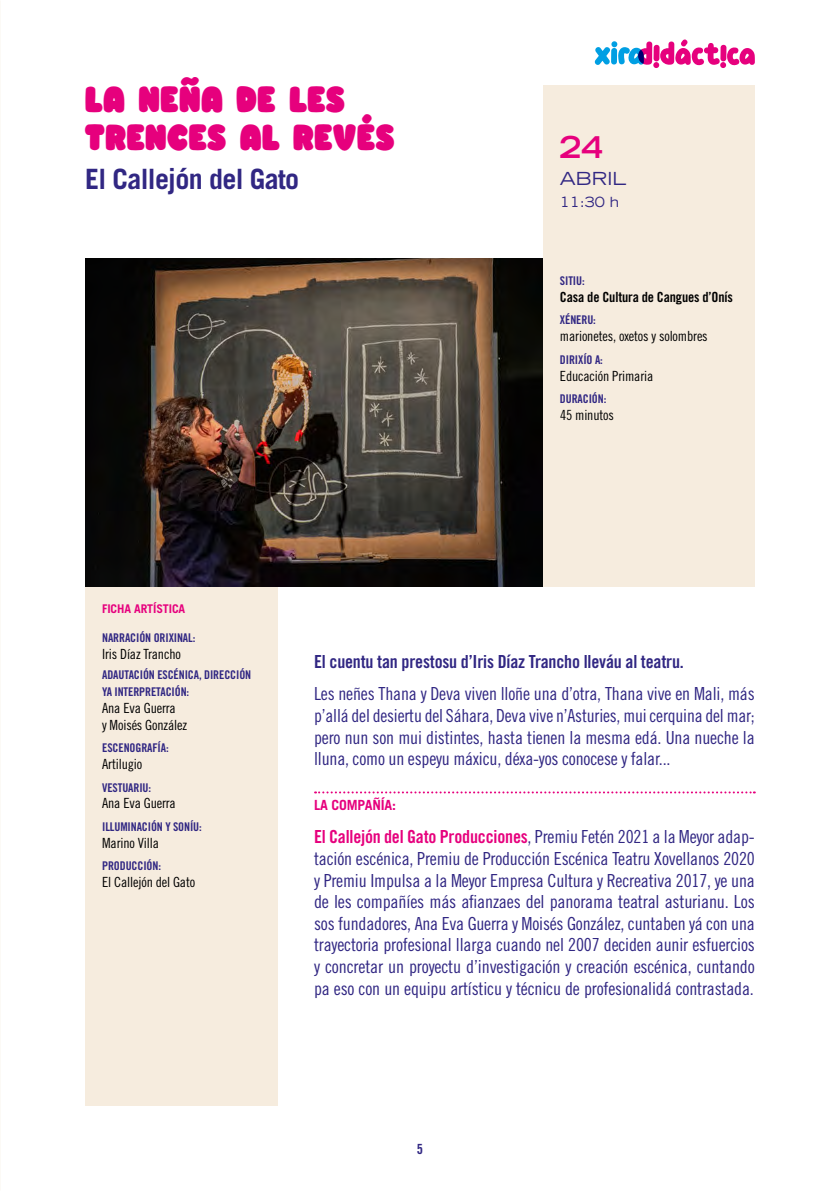
<style>
.page{position:relative;width:840px;height:1191px;background:#fff}
.page>*{position:absolute;margin:0;border:0;box-sizing:border-box;transform-origin:0 0}
.t1{font:900 36px/38px "Knicknack";letter-spacing:.02em;color:#e6007d}
.t2{font:700 expanded 30px "Trade Gothic LT Std";color:#e6007d}
.t3{font:700 28px "Trade Gothic LT Std";letter-spacing:-.025em;color:#312783}
.t4{font:18px/21.6px "Trade Gothic LT Std Cn 18";letter-spacing:-.01em;color:#312783;text-align:justify}
.t5{font:18px "Trade Gothic LT Std Bd Cn 20";letter-spacing:-.01em;color:#e6007d}
.t6{font:18px "Trade Gothic LT Std Bd Cn 20";letter-spacing:-.01em;color:#312783}
.t7{font:expanded 18px "Trade Gothic LT Std";letter-spacing:-.01em;color:#312783}
.t8{font:14px/16.8px "Trade Gothic LT Std Cn 18";letter-spacing:-.01em;color:#000}
.t9{font:14px "Trade Gothic LT Std Bd Cn 20";letter-spacing:-.01em;color:#000}
.t10{font:700 14px "Trade Gothic LT Std";letter-spacing:-.01em;color:#e6007d}
.t11{font:expanded 14px "Trade Gothic LT Std";color:#312783}
.t12{font:14px "Trade Gothic LT Std Bd Cn 20";color:#312783}
.t13{font:12px/16.8px "Trade Gothic LT Std Bd Cn 20";letter-spacing:-.01em;color:#312783}
.t14{font:700 12px "Trade Gothic LT Std";letter-spacing:-.01em;color:#e6007d}
.s1{font-family:"Trade Gothic LT Std Cn 18";color:#312783}
</style>
<div class="page">
<svg style="left:594px;top:39px;width:160px;height:29px"></svg>
<div style="left:85px;top:587px;width:193px;height:519px;background:#f6ecde"></div>
<img style="left:85px;top:258px;width:457px;height:329px">
<div style="left:542px;top:85px;width:212px;height:173px;background:#f6ecde"></div>
<div style="left:542px;top:258px;width:212px;height:329px;background:#f6ecde"></div>
<svg style="left:315px;top:791px;width:439px;height:2px"></svg>
<h1 class="t1" style="left:85px;top:79px;width:310px">LA NEÑA DE LES<br>TRENCES AL REVÉS</h1>
<h3 class="t3" style="left:85px;top:162px;width:215px">El Callejón del Gato</h3>
<p class="t14" style="left:102px;top:601px;width:85px">FICHA ARTÍSTICA</p>
<h2 class="t2" style="left:559px;top:127px;width:45px">24</h2>
<p class="t7" style="left:559px;top:166px;width:68px">ABRIL</p>
<p class="t11" style="left:559px;top:193px;width:61px">11:30 h</p>
<p class="t13" style="left:559px;top:272px;width:26px">SITIU:</p>
<p class="t9" style="left:559px;top:288px;width:174px">Casa de Cultura de Cangues d’Onís</p>
<p class="t13" style="left:559px;top:312px;width:37px">XÉNERU:</p>
<p class="t8" style="left:559px;top:328px;width:149px">marionetes, oxetos y solombres</p>
<p class="t13" style="left:559px;top:351px;width:44px">DIRIXÍO A:</p>
<p class="t8" style="left:559px;top:367px;width:95px">Educación Primaria</p>
<p class="t13" style="left:559px;top:390px;width:48px">DURACIÓN:</p>
<p class="t8" style="left:559px;top:406px;width:55px">45 minutos</p>
<p class="t13" style="left:102px;top:629px;width:95px">NARRACIÓN ORIXINAL:</p>
<p class="t8" style="left:102px;top:645px;width:80px">Iris Díaz Trancho</p>
<p class="t13" style="left:102px;top:666px;width:150px">ADAUTACIÓN ESCÉNICA, DIRECCIÓN<br>YA INTERPRETACIÓN:</p>
<p class="t8" style="left:102px;top:699px;width:86px">Ana Eva Guerra<br>y Moisés González</p>
<p class="t13" style="left:102px;top:739px;width:68px">ESCENOGRAFÍA:</p>
<p class="t8" style="left:102px;top:755px;width:42px">Artilugio</p>
<p class="t13" style="left:102px;top:778px;width:50px">VESTUARIU:</p>
<p class="t8" style="left:102px;top:795px;width:75px">Ana Eva Guerra</p>
<p class="t13" style="left:102px;top:818px;width:101px">ILLUMINACIÓN Y SONÍU:</p>
<p class="t8" style="left:102px;top:834px;width:58px">Marino Villa</p>
<p class="t13" style="left:102px;top:857px;width:60px">PRODUCCIÓN:</p>
<p class="t8" style="left:102px;top:873px;width:94px">El Callejón del Gato</p>
<p class="t6" style="left:314px;top:650px;width:371px">El cuentu tan prestosu d’Iris Díaz Trancho lleváu al teatru.</p>
<p class="t4" style="left:314px;top:683px;width:442px">Les neñes Thana y Deva viven lloñe una d’otra, Thana vive en Mali, más p’allá del desiertu del Sáhara, Deva vive n’Asturies, mui cerquina del mar; pero nun son mui distintes, hasta tienen la mesma edá. Una nueche la lluna, como un espeyu máxicu, déxa-yos conocese y falar...</p>
<p class="t10" style="left:314px;top:797px;width:83px">LA COMPAÑÍA:</p>
<p class="t5" style="left:314px;top:826px;width:442px">El Callejón del Gato Producciones<span class="s1">, Premiu Fetén 2021 a la Meyor adap-</span></p>
<p class="t4" style="left:314px;top:847px;width:442px">tación escénica, Premiu de Producción Escénica Teatru Xovellanos 2020 y Premiu Impulsa a la Meyor Empresa Cultura y Recreativa 2017, ye una de les compañíes más afianzaes del panorama teatral asturianu. Los sos fundadores, Ana Eva Guerra y Moisés González, cuntaben yá con una trayectoria profesional llarga cuando nel 2007 deciden aunir esfuercios y concretar un proyectu d’investigación y creación escénica, cuntando pa eso con un equipu artísticu y técnicu de profesionalidá contrastada.</p>
<p class="t12" style="left:416px;top:1140px;width:8px">5</p>
</div>
